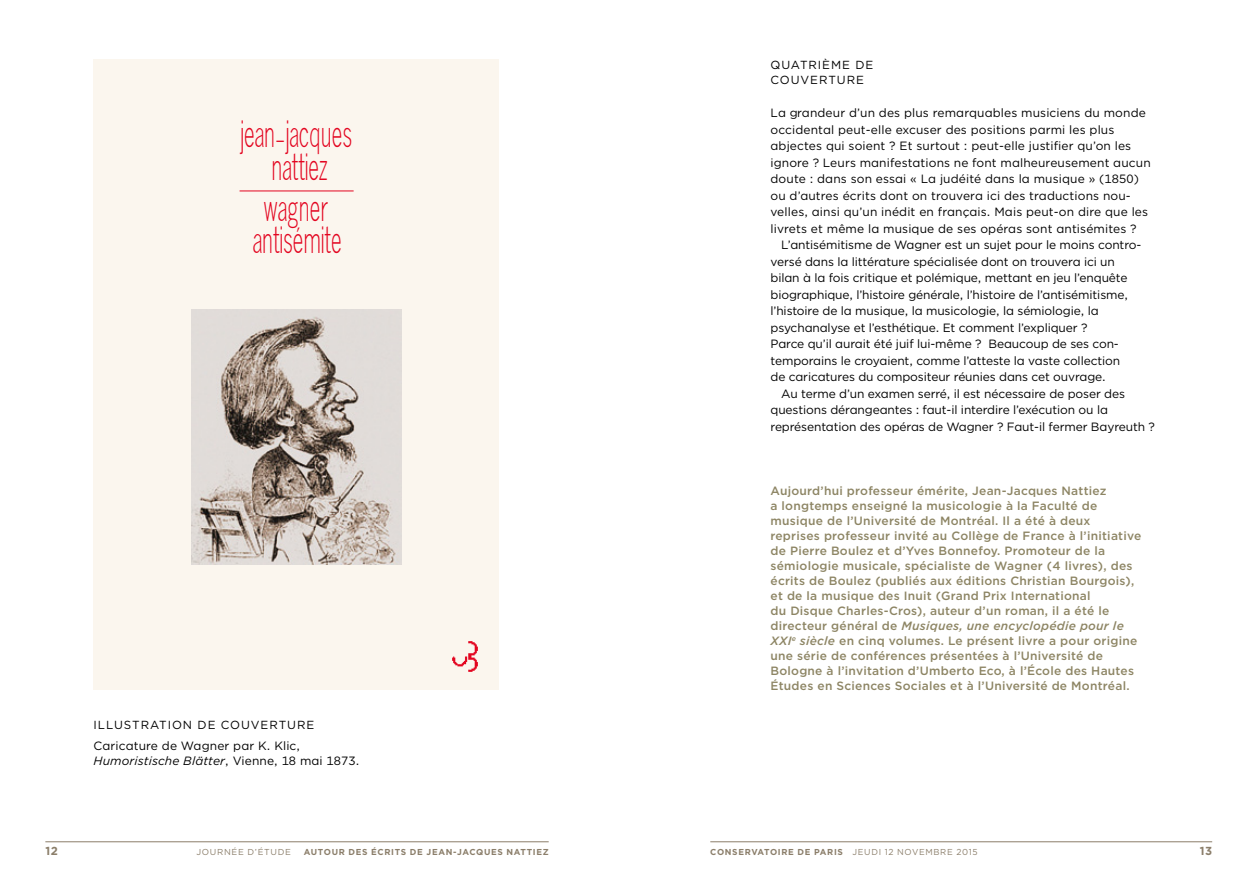
<style>
.page{position:relative;width:1259px;height:893px;background:#fff}
.page>*{position:absolute;margin:0;border:0;box-sizing:border-box;transform-origin:0 0}
.t1{font:33.75px/32.7px "Policebourgois";color:#e30520;text-align:center}
.t2{font:500 12px/15px "Gotham";letter-spacing:.02em;color:#8d8564}
.t3{font:12px/16.5px "Gotham";letter-spacing:-.01em;color:#000}
.t4{font:12px/16.5px "Gotham";letter-spacing:.01em;color:#000}
.t5{font:11.7px/15px "Gotham";letter-spacing:.08em;color:#000}
.t6{font:700 11.7px "Gotham";color:#8b7e6a}
.t7{font:700 8.7px "Gotham";letter-spacing:.08em;color:#8b7e6a}
.t8{font:8.7px "Gotham";letter-spacing:.08em;color:#8b7e6a}
.s1{font-style:italic}
.s2{font-weight:700}
</style>
<div class="page">
<hr style="left:45px;top:841px;width:504px;height:1px;background:#8b7e6a">
<hr style="left:710px;top:841px;width:502px;height:1px;background:#8b7e6a">
<div style="left:94px;top:60px;width:405px;height:630px;background:#fbf6ee"></div>
<hr style="left:239px;top:190px;width:115px;height:1px;background:#e30520">
<img style="left:452px;top:641px;width:26px;height:31px">
<img style="left:192px;top:310px;width:209px;height:254px">
<h1 class="t1" style="left:240px;top:118px;width:114px">jean-jacques nattiez</h1>
<h1 class="t1" style="left:253px;top:191px;width:90px">wagner antisémite</h1>
<p class="t5" style="left:94px;top:717px;width:64px">Illustrati</p>
<p class="t5" style="left:172px;top:717px;width:144px">on de couverture</p>
<p class="t4" style="left:94px;top:738px;width:267px;line-height:15px">Caricature de Wagner par K. Klic,<br><span class="s1">Humoristische Blätter</span>, Vienne, 18 mai 1873.</p>
<p class="t5" style="left:770px;top:57px;width:104px">quatri ème de couverture</p>
<p class="t4" style="left:770px;top:104px;width:382px">La grandeur d’un des plus remarquables musiciens du monde occidental peut-elle excuser des positions parmi les plus abjectes qui soient ? Et surtout : peut-elle justifier qu’on les ignore ? Leurs manifestations ne font malheureusement aucun doute : dans son essai « La judéité dans la musique » (1850) ou d’autres écrits dont on trouvera ici des traductions nou&shy;velles, ainsi qu’un inédit en français. Mais peut-on dire que les livrets et même la musique de ses opéras sont antisémites ?</p>
<p class="t3" style="left:770px;top:236px;width:372px;text-indent:11px">L’antisémitisme de Wagner est un sujet pour le moins contro&shy;versé dans la littérature spécialisée dont on trouvera ici un bilan à la fois critique et polémique, mettant en jeu l’enquête biographique, l’histoire générale, l’histoire de l’antisémitisme, l’histoire de la musique, la musicologie, la sémiologie, la psychanalyse et l’esthétique. Et comment l’expliquer ?<br>Parce qu’il aurait été juif lui-même ? Beaucoup de ses con&shy;temporains le croyaient, comme l’atteste la vaste collection<br>de caricatures du compositeur réunies dans cet ouvrage.</p>
<p class="t3" style="left:770px;top:385px;width:386px;text-indent:11px">Au terme d’un examen serré, il est nécessaire de poser des questions dérangeantes : faut-il interdire l’exécution ou la représentation des opéras de Wagner ? Faut-il fermer Bayreuth ?</p>
<p class="t2" style="left:770px;top:483px;width:372px">Aujourd’hui professeur émérite, Jean-Jacques Nattiez<br>a longtemps enseigné la musicologie à la Faculté de musique de l’Université de Montréal. Il a été à deux reprises professeur invité au Collège de France à l’initiative de Pierre Boulez et d’Yves Bonnefoy. Promoteur de la sémiologie musicale, spécialiste de Wagner (4 livres), des écrits de Boulez (publiés aux éditions Christian Bourgois), et de la musique des Inuit (Grand Prix International<br>du Disque Charles-Cros), auteur d’un roman, il a été le directeur général de <span class="s1">Musiques, une encyclopédie pour le XXI</span><sup>e</sup> <span class="s1">siècle</span> en cinq volumes. Le présent livre a pour origine une série de conférences présentées à l’Université de Bologne à l’invitation d’Umberto Eco, à l’École des Hautes Études en Sciences Sociales et à l’Université de Montréal.</p>
<p class="t6" style="left:45px;top:843px;width:14px">12</p>
<p class="t8" style="left:196px;top:846px;width:96px">journ ée d’étude</p>
<p class="t7" style="left:304px;top:846px;width:218px">AUTOUR DES ÉCRITS DE JEAN-JACQUES NATT</p>
<p class="t7" style="left:533px;top:846px;width:17px">IEZ</p>
<p class="t7" style="left:710px;top:846px;width:8px">CONS</p>
<p class="t7" style="left:738px;top:846px;width:27px">ERVATO</p>
<p class="t7" style="left:778px;top:846px;width:44px">IRE DE PAR</p>
<p class="t8" style="left:834px;top:846px;width:145px"><span class="s2">IS</span> jeudi 12 novembre 2015</p>
<p class="t6" style="left:1199px;top:843px;width:14px">13</p>
</div>
